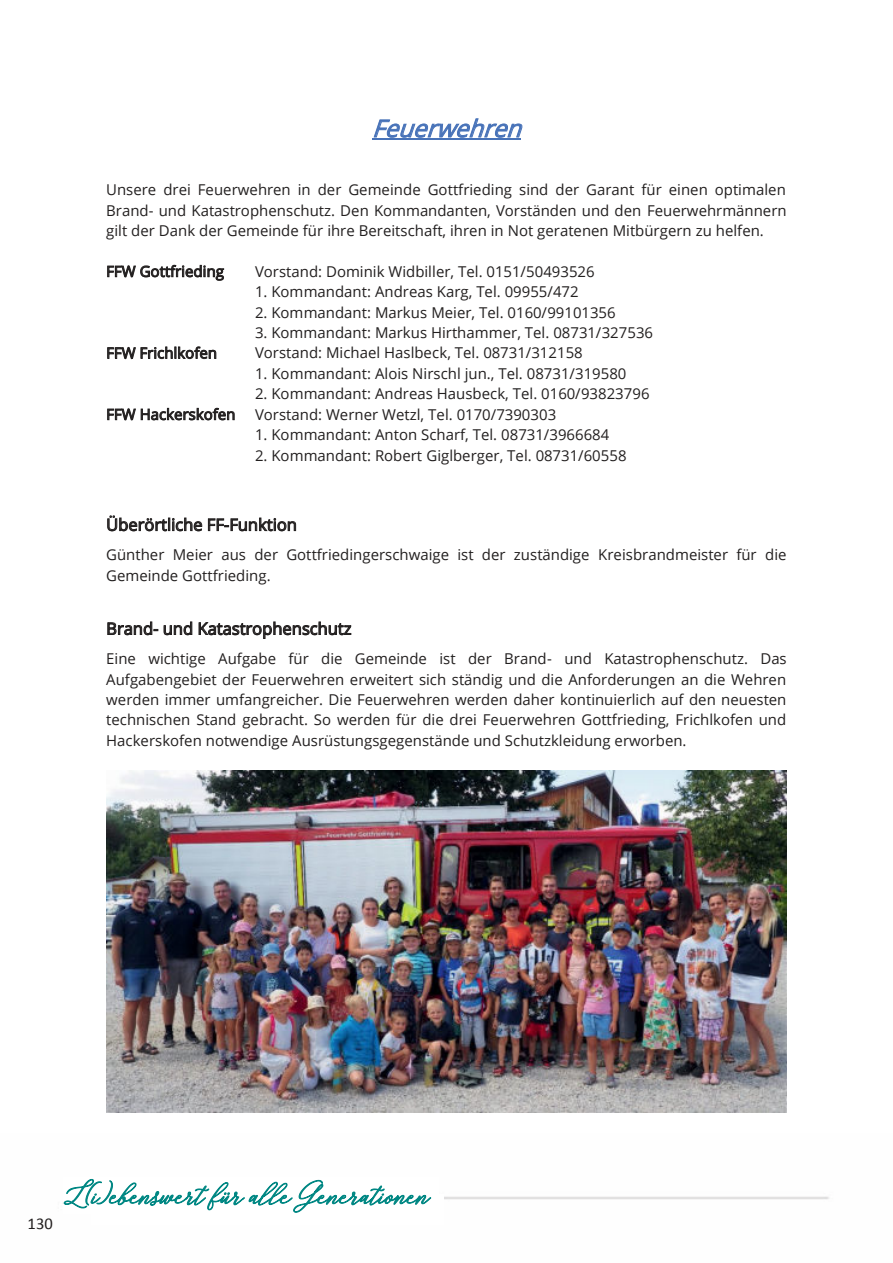
<style>
.page{position:relative;width:893px;height:1263px;background:#fff}
.page>*{position:absolute;margin:0;border:0;box-sizing:border-box;transform-origin:0 0}
.t1{font:italic 24px "Open Sans";color:#4772b8}
.t2{font:16.5px "Open Sans";color:#221f1f}
.t3{font:16.5px "Calibri";color:#221f1f}
.t4{font:15px/20.4px "Open Sans";color:#221f1f;text-align:justify}
</style>
<div class="page">
<hr style="left:372px;top:139px;width:149px;height:1px;background:#4772b8">
<img style="left:106px;top:771px;width:681px;height:341px">
<svg style="left:64px;top:1179px;width:367px;height:33px"></svg>
<h1 class="t1" style="left:372px;top:119px;width:158px">Feuerwehren</h1>
<p class="t4" style="left:106px;top:181px;width:682px">Unsere drei Feuerwehren in der Gemeinde Gottfrieding sind der Garant für einen optimalen Brand- und Katastrophenschutz. Den Kommandanten, Vorständen und den Feuerwehrmännern gilt der Dank der Gemeinde für ihre Bereitschaft, ihren in Not geratenen Mitbürgern zu helfen.</p>
<p class="t4" style="left:106px;top:263px;width:119px">FFW Gottfrieding</p>
<p class="t4" style="left:255px;top:263px;width:341px">Vorstand: Dominik Widbiller, Tel. 0151/50493526</p>
<p class="t4" style="left:255px;top:283px;width:325px">1. Kommandant: Andreas Karg, Tel. 09955/472</p>
<p class="t4" style="left:255px;top:303px;width:362px">2. Kommandant: Markus Meier, Tel. 0160/99101356</p>
<p class="t4" style="left:255px;top:324px;width:399px">3. Kommandant: Markus Hirthammer, Tel. 08731/327536</p>
<p class="t4" style="left:106px;top:344px;width:112px">FFW Frichlkofen</p>
<p class="t4" style="left:255px;top:344px;width:329px">Vorstand: Michael Haslbeck, Tel. 08731/312158</p>
<p class="t4" style="left:255px;top:365px;width:373px">1. Kommandant: Alois Nirschl jun., Tel. 08731/319580</p>
<p class="t4" style="left:255px;top:385px;width:396px">2. Kommandant: Andreas Hausbeck, Tel. 0160/93823796</p>
<p class="t4" style="left:106px;top:406px;width:131px">FFW Hackerskofen</p>
<p class="t4" style="left:255px;top:406px;width:303px">Vorstand: Werner Wetzl, Tel. 0170/7390303</p>
<p class="t4" style="left:255px;top:426px;width:356px">1. Kommandant: Anton Scharf, Tel. 08731/3966684</p>
<p class="t4" style="left:255px;top:446px;width:373px">2. Kommandant: Robert Giglberger, Tel. 08731/60558</p>
<p class="t2" style="left:106px;top:518px;width:192px">Überörtliche FF-Funktion</p>
<p class="t4" style="left:106px;top:546px;width:682px">Günther Meier aus der Gottfriedingerschwaige ist der zuständige Kreisbrandmeister für die<br>Gemeinde Gottfrieding.</p>
<p class="t2" style="left:106px;top:622px;width:247px">Brand- und Katastrophenschutz</p>
<p class="t4" style="left:106px;top:650px;width:682px">Eine wichtige Aufgabe für die Gemeinde ist der Brand- und Katastrophenschutz. Das Aufgabengebiet der Feuerwehren erweitert sich ständig und die Anforderungen an die Wehren werden immer umfangreicher. Die Feuerwehren werden daher kontinuierlich auf den neuesten technischen Stand gebracht. So werden für die drei Feuerwehren Gottfrieding, Frichlkofen und Hackerskofen notwendige Ausrüstungsgegenstände und Schutzkleidung erworben.</p>
<p class="t3" style="left:28px;top:1212px;width:41px">130130</p>
</div>
